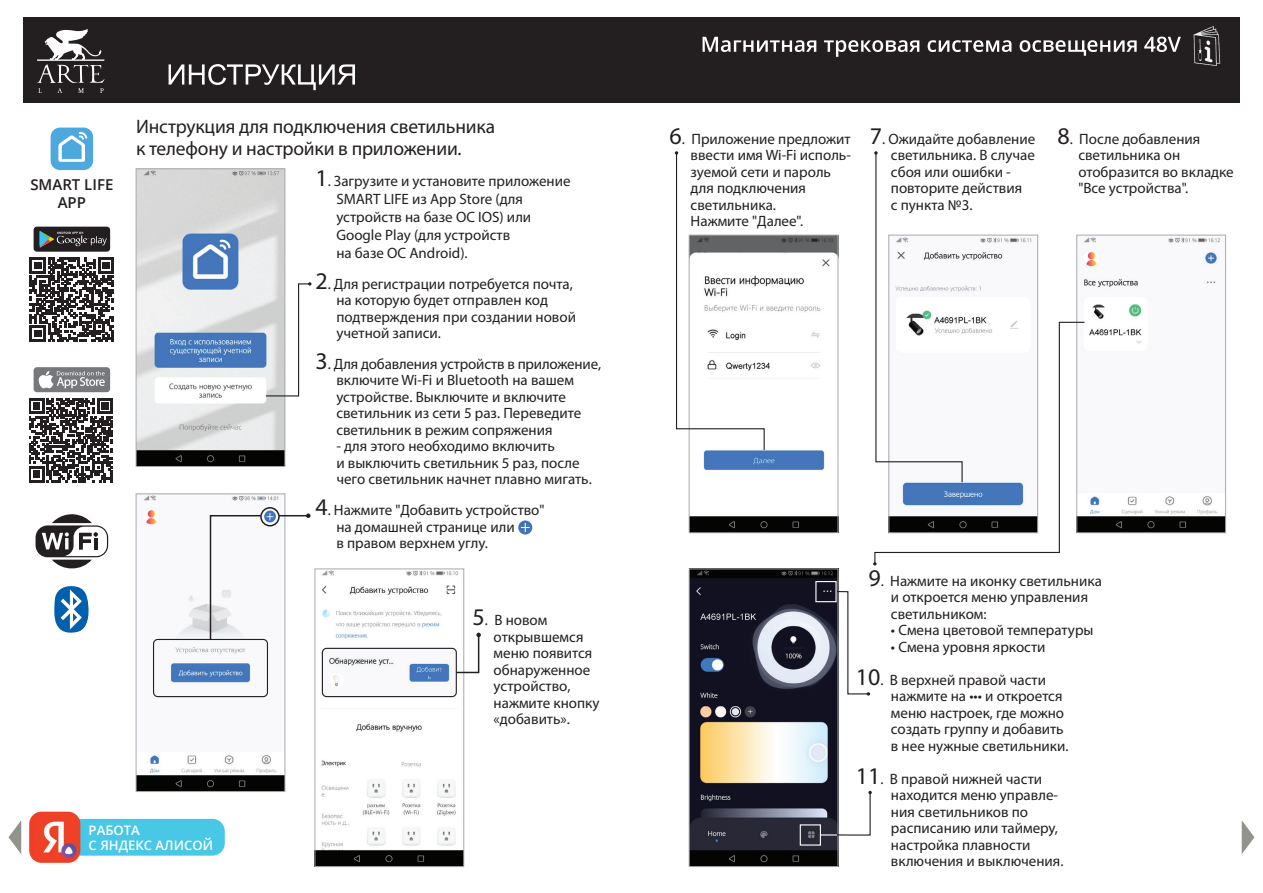
<style>
.page{position:relative;width:1263px;height:893px;background:#fff}
.page>*{position:absolute;margin:0;border:0;box-sizing:border-box;transform-origin:0 0}
.t1{font:19.5px/22.5px "Myriad Pro";letter-spacing:-.01em;color:#231f20}
.t2{font:15px/16.5px "Myriad Pro";color:#231f20}
.t3{font:600 15px/18px "Open Sans";color:#231f20;text-align:center}
.t4{font:600 13.05px/14.5px "Open Sans";color:#fff}
.s1{font-size:24px}
</style>
<div class="page">
<img style="left:138px;top:170px;width:145px;height:295px">
<div style="left:136px;top:168px;width:149px;height:299px;border:1px solid #a8a9ad"></div>
<div style="left:23px;top:17px;width:1217px;height:85px;background:#231f20"></div>
<svg style="left:37px;top:29px;width:67px;height:64px"></svg>
<svg style="left:169px;top:64px;width:186px;height:26px"></svg>
<img style="left:1195px;top:27px;width:25px;height:38px">
<div style="left:1192px;top:24px;width:31px;height:44px;border:2px solid #231f20"></div>
<svg style="left:702px;top:37px;width:114px;height:15px"></svg>
<svg style="left:824px;top:40px;width:95px;height:17px"></svg>
<svg style="left:928px;top:40px;width:83px;height:12px"></svg>
<svg style="left:1020px;top:40px;width:117px;height:16px"></svg>
<svg style="left:1144px;top:37px;width:37px;height:15px"></svg>
<svg style="left:34px;top:367px;width:76px;height:25px;background:#929496"></svg>
<svg style="left:30px;top:398px;width:83px;height:84px"></svg>
<svg style="left:36px;top:514px;width:72px;height:55px"></svg>
<svg style="left:54px;top:586px;width:35px;height:47px"></svg>
<div style="left:51px;top:128px;width:42px;height:42px;background:#4da8dd;border-radius:9px"></div>
<svg style="left:58px;top:132px;width:29px;height:30px"></svg>
<svg style="left:30px;top:227px;width:84px;height:115px"></svg>
<div style="left:80px;top:819px;width:145px;height:37px;background:#48c7e6"></div>
<img style="left:29px;top:812px;width:51px;height:51px">
<img style="left:1083px;top:237px;width:141px;height:294px">
<div style="left:1076px;top:235px;width:150px;height:298px;border:1px solid #a8a9ad"></div>
<img style="left:691px;top:237px;width:145px;height:294px">
<div style="left:689px;top:235px;width:149px;height:298px;border:1px solid #a8a9ad"></div>
<svg style="left:675px;top:151px;width:90px;height:300px"></svg>
<img style="left:963px;top:237px;width:69px;height:84px">
<svg style="left:874px;top:151px;width:89px;height:170px"></svg>
<svg style="left:265px;top:282px;width:46px;height:115px"></svg>
<svg style="left:9px;top:821px;width:12px;height:33px"></svg>
<svg style="left:1242px;top:821px;width:12px;height:33px"></svg>
<img style="left:691px;top:570px;width:145px;height:295px">
<div style="left:689px;top:568px;width:149px;height:299px;border:1px solid #a8a9ad"></div>
<img style="left:317px;top:570px;width:145px;height:295px">
<div style="left:315px;top:568px;width:149px;height:299px;border:1px solid #a8a9ad"></div>
<div style="left:322px;top:648px;width:135px;height:49px;border:1px solid #231f20;border-radius:4px"></div>
<svg style="left:836px;top:590px;width:34px;height:106px"></svg>
<div style="left:815px;top:581px;width:22px;height:21px;border:1px solid #fff"></div>
<svg style="left:518px;top:520px;width:14px;height:14px"></svg>
<svg style="left:521px;top:523px;width:9px;height:9px"></svg>
<img style="left:138px;top:495px;width:145px;height:295px">
<div style="left:136px;top:493px;width:149px;height:299px;border:1px solid #a8a9ad"></div>
<div style="left:153px;top:639px;width:115px;height:58px;border:1px solid #231f20;border-radius:4px"></div>
<svg style="left:209px;top:506px;width:102px;height:135px"></svg>
<svg style="left:455px;top:633px;width:26px;height:41px"></svg>
<svg style="left:820px;top:791px;width:52px;height:45px"></svg>
<div style="left:800px;top:824px;width:21px;height:22px;border:1px solid #fff"></div>
<svg style="left:874px;top:321px;width:212px;height:244px"></svg>
<p class="t3" style="left:30px;top:175px;width:85px">SMART LIFE<br>APP</p>
<h1 class="t1" style="left:136px;top:115px;width:361px">Инструкция для подключения светильника к телефону и настройки в приложении.</h1>
<p class="t2" style="left:336px;top:172px;width:236px;line-height:18px;text-indent:-21px"><span class="s1">1</span>. Загрузите и установите приложение<br>SMART LIFE из App Store (для устройств на базе ОС IOS) или<br>Google Play (для устройств<br>на базе ОС Android).</p>
<p class="t2" style="left:336px;top:275px;width:241px;text-indent:-21px"><span class="s1">2</span>. Для регистрации потребуется почта, на которую будет отправлен код подтверждения при создании новой учетной записи.</p>
<p class="t2" style="left:336px;top:355px;width:266px;text-indent:-21px"><span class="s1">3</span>. Для добавления устройств в приложение, включите Wi-Fi и Bluetooth на вашем устройстве. Выключите и включите светильник из сети 5 раз. Переведите светильник в режим сопряжения</p>
<p class="t2" style="left:336px;top:438px;width:257px">- для этого необходимо включить<br>и выключить светильник 5 раз, после чего светильник начнет плавно мигать.</p>
<p class="t2" style="left:336px;top:502px;width:210px;text-indent:-21px"><span class="s1">4</span>. Нажмите "Добавить устройство" на домашней странице или<br>в правом верхнем углу.</p>
<p class="t2" style="left:494px;top:612px;width:107px;text-indent:-21px"><span class="s1">5</span>. В новом открывшемся меню появится обнаруженное устройство, нажмите кнопку «добавить».</p>
<p class="t4" style="left:89px;top:823px;width:126px">РАБОТА<br>С ЯНДЕКС АЛИСОЙ</p>
<p class="t2" style="left:691px;top:130px;width:162px;text-indent:-21px"><span class="s1">6</span>. Приложение предложит ввести имя Wi-Fi исполь&shy;зуемой сети и пароль для подключения светильника.<br>Нажмите "Далее".</p>
<p class="t2" style="left:891px;top:130px;width:146px;text-indent:-21px"><span class="s1">7</span>. Ожидайте добавление светильника. В случае сбоя или ошибки - повторите действия<br>с пункта №3.</p>
<p class="t2" style="left:1078px;top:130px;width:157px;text-indent:-21px"><span class="s1">8</span>. После добавления светильника он отобразится во вкладке "Все устройства".</p>
<p class="t2" style="left:891px;top:572px;width:212px;text-indent:-22px"><span class="s1">9</span>. Нажмите на иконку светильника и откроется меню управления светильником:</p>
<p class="t2" style="left:891px;top:622px;width:204px">• Смена цветовой температуры</p>
<p class="t2" style="left:891px;top:638px;width:156px">• Смена уровня яркости</p>
<p class="t2" style="left:891px;top:671px;width:179px;text-indent:-35px"><span class="s1">10</span>. В верхней правой части нажмите на ••• и откроется меню настроек, где можно создать группу и добавить в нее нужные светильники.</p>
<p class="t2" style="left:891px;top:770px;width:174px;text-indent:-35px"><span class="s1">11</span>. В правой нижней части находится меню управле&shy;ния светильников по расписанию или таймеру, настройка плавности включения и выключения.</p>
</div>
